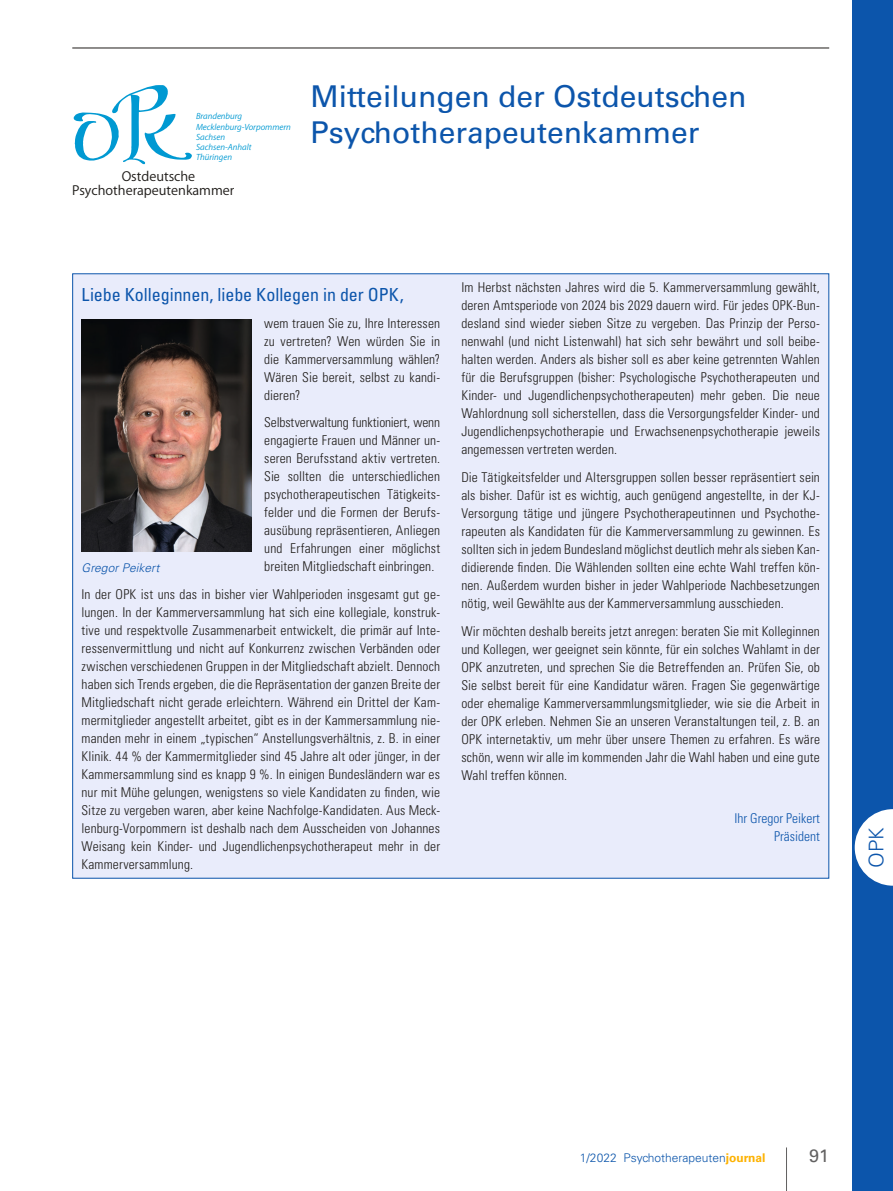
<style>
.page{position:relative;width:893px;height:1191px;background:#fff}
.page>*{position:absolute;margin:0;border:0;box-sizing:border-box;transform-origin:0 0}
.t1{font:30px/36px "Univers LT Std";color:#0c55ab}
.t2{font:300 20.25px "Univers LT Std";color:#0c55ab}
.t3{font:condensed 18px "Univers LT Std";letter-spacing:-.005em;color:#0c55ab}
.t4{font:18px "Univers LT Std";color:#626161}
.t5{font:14.4px/14.2px "Myriad Set Text";color:#1f1c19}
.t6{font:300 condensed 13.5px/18px "Univers LT Std";letter-spacing:.01em;color:#1f1c19;text-align:justify}
.t7{font:300 condensed 13.5px/18px "Univers LT Std";color:#0c55ab;text-align:right}
.t8{font:300 12px "Univers LT Std";color:#0c55ab}
.t9{font:italic 300 12px "Univers LT Std";letter-spacing:.01em;color:#0c55ab}
.t10{font:italic 9px/10.4px "Myriad Set Text";color:#0099d2}
.s1{font-weight:700;color:#fdb200}
</style>
<div class="page">
<div style="left:73px;top:274px;width:756px;height:604px;background:#e9ecfb"></div>
<img style="left:82px;top:319px;width:169px;height:232px">
<hr style="left:72px;top:48px;width:757px;height:1px;background:#1f1c19">
<hr style="left:786px;top:1147px;width:1px;height:44px;background:#626161">
<div style="left:853px;top:0;width:40px;height:1191px;background:#0c55ab"></div>
<svg style="left:855px;top:809px;width:38px;height:76px"></svg>
<svg style="left:73px;top:85px;width:119px;height:79px"></svg>
<p class="t10" style="left:196px;top:111px;width:96px">Brandenburg<br>Mecklenburg-Vorpommern<br>Sachsen<br>Sachsen-Anhalt<br>Thüringen</p>
<p class="t5" style="left:72px;top:168px;width:163px;text-indent:49px">Ostdeutsche<br>Psychotherapeutenkammer</p>
<h1 class="t1" style="left:310px;top:78px;width:438px">Mitteilungen der Ostdeutschen<br>Psychotherapeutenkammer</h1>
<h3 class="t3" style="left:82px;top:283px;width:324px">Liebe Kolleginnen, liebe Kollegen in der OPK,</h3>
<p class="t6" style="left:264px;top:314px;width:177px">wem trauen Sie zu, Ihre Interessen zu vertreten? Wen würden Sie in die Kammerversammlung wählen?<br>Wären Sie bereit, selbst zu kandi&shy;dieren?</p>
<p class="t6" style="left:264px;top:413px;width:177px">Selbstverwaltung funktioniert, wenn engagierte Frauen und Männer un&shy;seren Berufsstand aktiv vertreten.<br>Sie sollten die unterschiedlichen psychotherapeutischen Tätigkeits&shy;felder und die Formen der Berufs&shy;ausübung repräsentieren, Anliegen und Erfahrungen einer möglichst breiten Mitgliedschaft einbringen.</p>
<p class="t6" style="left:82px;top:585px;width:360px">In der OPK ist uns das in bisher vier Wahlperioden insgesamt gut ge&shy;lungen. In der Kammerversammlung hat sich eine kollegiale, konstruk&shy;tive und respektvolle Zusammenarbeit entwickelt, die primär auf Inte&shy;ressenvermittlung und nicht auf Konkurrenz zwischen Verbänden oder zwischen verschiedenen Gruppen in der Mitgliedschaft abzielt. Dennoch haben sich Trends ergeben, die die Repräsentation der ganzen Breite der Mitgliedschaft nicht gerade erleichtern. Während ein Drittel der Kam&shy;mermitglieder angestellt arbeitet, gibt es in der Kammersammlung nie&shy;manden mehr in einem „typischen“ Anstellungsverhältnis, z. B. in einer Klinik. 44 % der Kammermitglieder sind 45 Jahre alt oder jünger, in der Kammersammlung sind es knapp 9 %. In einigen Bundesländern war es nur mit Mühe gelungen, wenigstens so viele Kandidaten zu finden, wie Sitze zu vergeben waren, aber keine Nachfolge-Kandidaten. Aus Meck&shy;lenburg-Vorpommern ist deshalb nach dem Ausscheiden von Johannes Weisang kein Kinder- und Jugendlichenpsychotherapeut mehr in der Kammerversammlung.</p>
<p class="t9" style="left:82px;top:560px;width:79px">Gregor Peikert</p>
<p class="t6" style="left:461px;top:278px;width:360px">Im Herbst nächsten Jahres wird die 5. Kammerversammlung gewählt, deren Amtsperiode von 2024 bis 2029 dauern wird. Für jedes OPK-Bun&shy;desland sind wieder sieben Sitze zu vergeben. Das Prinzip der Perso&shy;nenwahl (und nicht Listenwahl) hat sich sehr bewährt und soll beibe&shy;halten werden. Anders als bisher soll es aber keine getrennten Wahlen für die Berufsgruppen (bisher: Psychologische Psychotherapeuten und Kinder- und Jugendlichenpsychotherapeuten) mehr geben. Die neue Wahlordnung soll sicherstellen, dass die Versorgungsfelder Kinder- und Jugendlichenpsychotherapie und Erwachsenenpsychotherapie jeweils angemessen vertreten werden.</p>
<p class="t6" style="left:461px;top:468px;width:360px">Die Tätigkeitsfelder und Altersgruppen sollen besser repräsentiert sein als bisher. Dafür ist es wichtig, auch genügend angestellte, in der KJ-Versorgung tätige und jüngere Psychotherapeutinnen und Psychothe&shy;rapeuten als Kandidaten für die Kammerversammlung zu gewinnen. Es sollten sich in jedem Bundesland möglichst deutlich mehr als sieben Kan&shy;didierende finden. Die Wählenden sollten eine echte Wahl treffen kön&shy;nen. Außerdem wurden bisher in jeder Wahlperiode Nachbesetzungen nötig, weil Gewählte aus der Kammerversammlung ausschieden.</p>
<p class="t6" style="left:461px;top:622px;width:360px">Wir möchten deshalb bereits jetzt anregen: beraten Sie mit Kolleginnen und Kollegen, wer geeignet sein könnte, für ein solches Wahlamt in der OPK anzutreten, und sprechen Sie die Betreffenden an. Prüfen Sie, ob Sie selbst bereit für eine Kandidatur wären. Fragen Sie gegenwärtige oder ehemalige Kammerversammlungsmitglieder, wie sie die Arbeit in der OPK erleben. Nehmen Sie an unseren Veranstaltungen teil, z. B. an OPK internetaktiv, um mehr über unsere Themen zu erfahren. Es wäre schön, wenn wir alle im kommenden Jahr die Wahl haben und eine gute Wahl treffen können.</p>
<p class="t7" style="left:734px;top:809px;width:87px">Ihr Gregor Peikert<br>Präsident</p>
<h2 class="t2" style="left:864px;top:867px;width:42px;rotate:-90deg">OPK</h2>
<p class="t8" style="left:580px;top:1150px;width:187px">1/2022 Psychotherapeuten<span class="s1">journal</span></p>
<h3 class="t4" style="left:809px;top:1144px;width:22px">91</h3>
</div>
